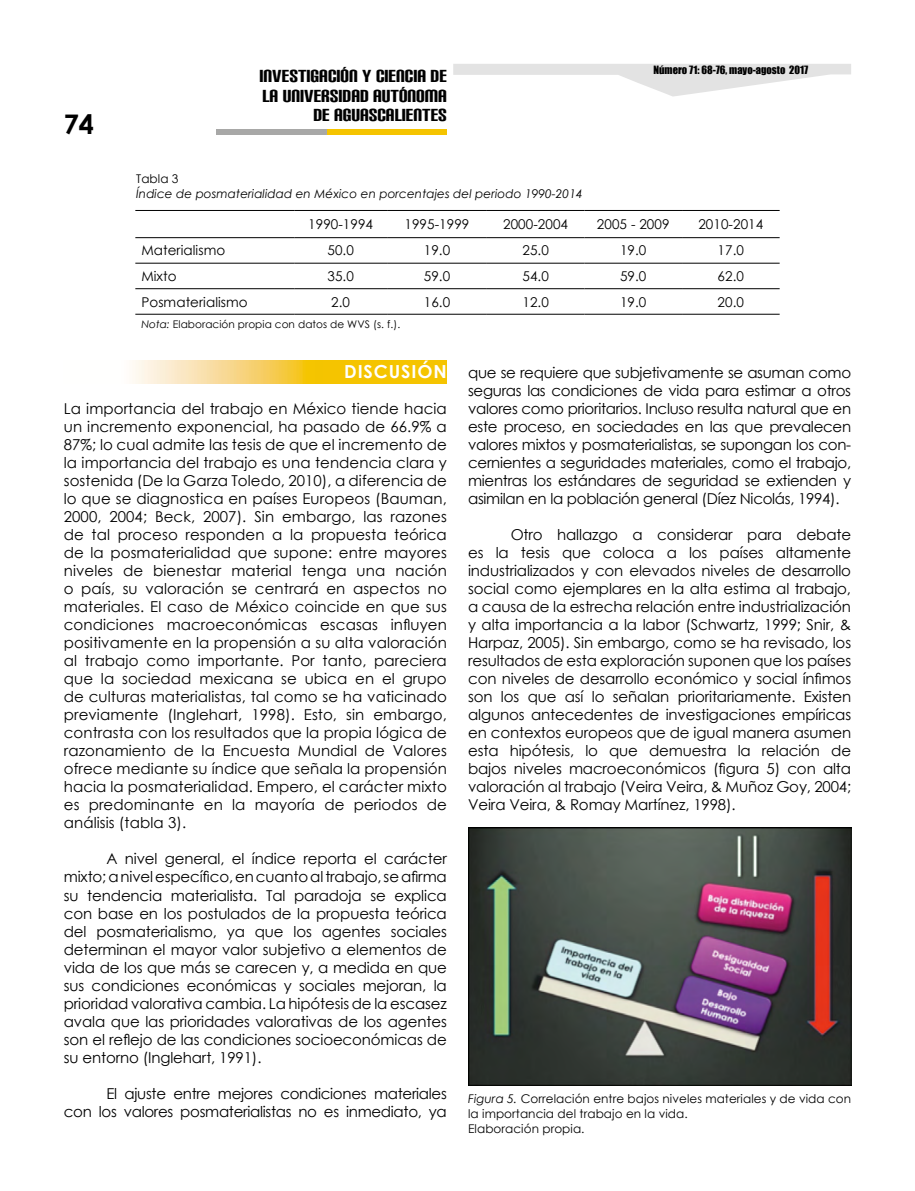
<style>
.page{position:relative;width:915px;height:1191px;background:#fff}
.page>*{position:absolute;margin:0;border:0;box-sizing:border-box;transform-origin:0 0}
.t1{font:700 27px "Century Gothic";color:#000}
.t2{font:21px/19.5px "Carbon Block";color:#000;text-align:right}
.t3{font:700 18px "Century Gothic";letter-spacing:.05em;color:#fff}
.t4{font:15px/18px "Century Gothic";letter-spacing:-.01em;color:#000;text-align:justify}
.t5{font:13.5px "Century Gothic";letter-spacing:.005em;color:#000}
.t6{font:12px/15px "Century Gothic";letter-spacing:.005em;color:#000}
.t7{font:italic 12px "Century Gothic";letter-spacing:.005em;color:#000}
.t8{font:10.5px "Century Gothic";letter-spacing:.005em;color:#000}
.t9{font:10.5px "Impact";color:#000}
.s1{font-style:italic}
</style>
<div class="page">
<svg style="left:453px;top:64px;width:397px;height:33px"></svg>
<div style="left:216px;top:129px;width:214px;height:6px;background:#a8a8a7"></div>
<div style="left:327px;top:129px;width:119px;height:6px;background:#f5c400"></div>
<svg style="left:132px;top:360px;width:314px;height:23px;background:#f6d152"></svg>
<hr style="left:135px;top:210px;width:159px;height:1px;background:#000">
<hr style="left:294px;top:210px;width:93px;height:1px;background:#000">
<hr style="left:387px;top:210px;width:99px;height:1px;background:#000">
<hr style="left:486px;top:210px;width:98px;height:1px;background:#000">
<hr style="left:584px;top:210px;width:97px;height:1px;background:#000">
<hr style="left:681px;top:210px;width:98px;height:1px;background:#000">
<hr style="left:135px;top:237px;width:159px;height:1px;background:#000">
<hr style="left:294px;top:237px;width:93px;height:1px;background:#000">
<hr style="left:387px;top:237px;width:99px;height:1px;background:#000">
<hr style="left:486px;top:237px;width:98px;height:1px;background:#000">
<hr style="left:584px;top:237px;width:97px;height:1px;background:#000">
<hr style="left:681px;top:237px;width:98px;height:1px;background:#000">
<hr style="left:135px;top:263px;width:159px;height:1px;background:#000">
<hr style="left:294px;top:263px;width:93px;height:1px;background:#000">
<hr style="left:387px;top:263px;width:99px;height:1px;background:#000">
<hr style="left:486px;top:263px;width:98px;height:1px;background:#000">
<hr style="left:584px;top:263px;width:97px;height:1px;background:#000">
<hr style="left:681px;top:263px;width:98px;height:1px;background:#000">
<hr style="left:135px;top:288px;width:159px;height:1px;background:#000">
<hr style="left:294px;top:288px;width:93px;height:1px;background:#000">
<hr style="left:387px;top:288px;width:99px;height:1px;background:#000">
<hr style="left:486px;top:288px;width:98px;height:1px;background:#000">
<hr style="left:584px;top:288px;width:97px;height:1px;background:#000">
<hr style="left:681px;top:288px;width:98px;height:1px;background:#000">
<hr style="left:135px;top:314px;width:159px;height:1px;background:#000">
<hr style="left:294px;top:314px;width:93px;height:1px;background:#000">
<hr style="left:387px;top:314px;width:99px;height:1px;background:#000">
<hr style="left:486px;top:314px;width:98px;height:1px;background:#000">
<hr style="left:584px;top:314px;width:97px;height:1px;background:#000">
<hr style="left:681px;top:314px;width:98px;height:1px;background:#000">
<img style="left:468px;top:827px;width:382px;height:258px">
<h1 class="t1" style="left:64px;top:107px;width:32px">74</h1>
<h2 class="t2" style="left:259px;top:67px;width:189px">INVESTIGACIÓN Y CIENCIA DE<br>LA UNIVERSIDAD AUTÓNOMA<br>DE AGUASCALIENTES</h2>
<p class="t9" style="left:653px;top:63px;width:156px">Número 71: 68-76, mayo-agosto 2017</p>
<p class="t6" style="left:136px;top:171px;width:44px">Tabla 3</p>
<p class="t7" style="left:136px;top:187px;width:448px">Índice de posmaterialidad en México en porcentajes del periodo 1990-2014</p>
<p class="t5" style="left:308px;top:216px;width:66px">1990-1994</p>
<p class="t5" style="left:404px;top:216px;width:66px">1995-1999</p>
<p class="t5" style="left:503px;top:216px;width:66px">2000-2004</p>
<p class="t5" style="left:596px;top:216px;width:74px">2005 - 2009</p>
<p class="t5" style="left:698px;top:216px;width:66px">2010-2014</p>
<p class="t5" style="left:141px;top:242px;width:85px">Materialismo</p>
<p class="t5" style="left:327px;top:242px;width:28px">50.0</p>
<p class="t5" style="left:423px;top:242px;width:28px">19.0</p>
<p class="t5" style="left:522px;top:242px;width:28px">25.0</p>
<p class="t5" style="left:620px;top:242px;width:28px">19.0</p>
<p class="t5" style="left:717px;top:242px;width:28px">17.0</p>
<p class="t5" style="left:141px;top:268px;width:37px">Mixto</p>
<p class="t5" style="left:327px;top:268px;width:28px">35.0</p>
<p class="t5" style="left:423px;top:268px;width:28px">59.0</p>
<p class="t5" style="left:522px;top:268px;width:28px">54.0</p>
<p class="t5" style="left:620px;top:268px;width:28px">59.0</p>
<p class="t5" style="left:717px;top:268px;width:28px">62.0</p>
<p class="t5" style="left:141px;top:293px;width:108px">Posmaterialismo</p>
<p class="t5" style="left:331px;top:293px;width:20px">2.0</p>
<p class="t5" style="left:423px;top:293px;width:28px">16.0</p>
<p class="t5" style="left:522px;top:293px;width:28px">12.0</p>
<p class="t5" style="left:620px;top:293px;width:28px">19.0</p>
<p class="t5" style="left:717px;top:293px;width:28px">20.0</p>
<p class="t8" style="left:141px;top:318px;width:260px"><span class="s1">Nota:</span> Elaboración propia con datos de WVS (s. f.).</p>
<p class="t3" style="left:344px;top:360px;width:104px">DISCUSIÓN</p>
<p class="t4" style="left:64px;top:400px;width:384px">La importancia del trabajo en México tiende hacia un incremento exponencial, ha pasado de 66.9% a 87%; lo cual admite las tesis de que el incremento de la importancia del trabajo es una tendencia clara y sostenida (De la Garza Toledo, 2010), a diferencia de lo que se diagnostica en países Europeos (Bauman, 2000, 2004; Beck, 2007). Sin embargo, las razones de tal proceso responden a la propuesta teórica de la posmaterialidad que supone: entre mayores niveles de bienestar material tenga una nación o país, su valoración se centrará en aspectos no materiales. El caso de México coincide en que sus condiciones macroeconómicas escasas influyen positivamente en la propensión a su alta valoración al trabajo como importante. Por tanto, pareciera que la sociedad mexicana se ubica en el grupo de culturas materialistas, tal como se ha vaticinado previamente (Inglehart, 1998). Esto, sin embargo, contrasta con los resultados que la propia lógica de razonamiento de la Encuesta Mundial de Valores ofrece mediante su índice que señala la propensión hacia la posmaterialidad. Empero, el carácter mixto es predominante en la mayoría de periodos de análisis (tabla 3).</p>
<p class="t4" style="left:64px;top:850px;width:384px;text-indent:43px">A nivel general, el índice reporta el carácter mixto; a nivel específico, en cuanto al trabajo, se afirma su tendencia materialista. Tal paradoja se explica con base en los postulados de la propuesta teórica del posmaterialismo, ya que los agentes sociales determinan el mayor valor subjetivo a elementos de vida de los que más se carecen y, a medida en que sus condiciones económicas y sociales mejoran, la prioridad valorativa cambia. La hipótesis de la escasez avala que las prioridades valorativas de los agentes son el reflejo de las condiciones socioeconómicas de su entorno (Inglehart, 1991).</p>
<p class="t4" style="left:64px;top:1084px;width:384px;text-align:right">El ajuste entre mejores condiciones materiales<br>con los valores posmaterialistas no es inmediato, ya</p>
<p class="t4" style="left:468px;top:363px;width:384px">que se requiere que subjetivamente se asuman como seguras las condiciones de vida para estimar a otros valores como prioritarios. Incluso resulta natural que en este proceso, en sociedades en las que prevalecen valores mixtos y posmaterialistas, se supongan los con&shy;cernientes a seguridades materiales, como el trabajo, mientras los estándares de seguridad se extienden y asimilan en la población general (Díez Nicolás, 1994).</p>
<p class="t4" style="left:468px;top:525px;width:384px;text-indent:43px">Otro hallazgo a considerar para debate es la tesis que coloca a los países altamente industrializados y con elevados niveles de desarrollo social como ejemplares en la alta estima al trabajo, a causa de la estrecha relación entre industrialización y alta importancia a la labor (Schwartz, 1999; Snir, &amp; Harpaz, 2005). Sin embargo, como se ha revisado, los resultados de esta exploración suponen que los países con niveles de desarrollo económico y social ínfimos son los que así lo señalan prioritariamente. Existen algunos antecedentes de investigaciones empíricas en contextos europeos que de igual manera asumen esta hipótesis, lo que demuestra la relación de bajos niveles macroeconómicos (figura 5) con alta valoración al trabajo (Veira Veira, &amp; Muñoz Goy, 2004; Veira Veira, &amp; Romay Martínez, 1998).</p>
<p class="t6" style="left:468px;top:1091px;width:384px"><span class="s1">Figura 5.</span> Correlación entre bajos niveles materiales y de vida con la importancia del trabajo en la vida.<br>Elaboración propia.</p>
</div>
